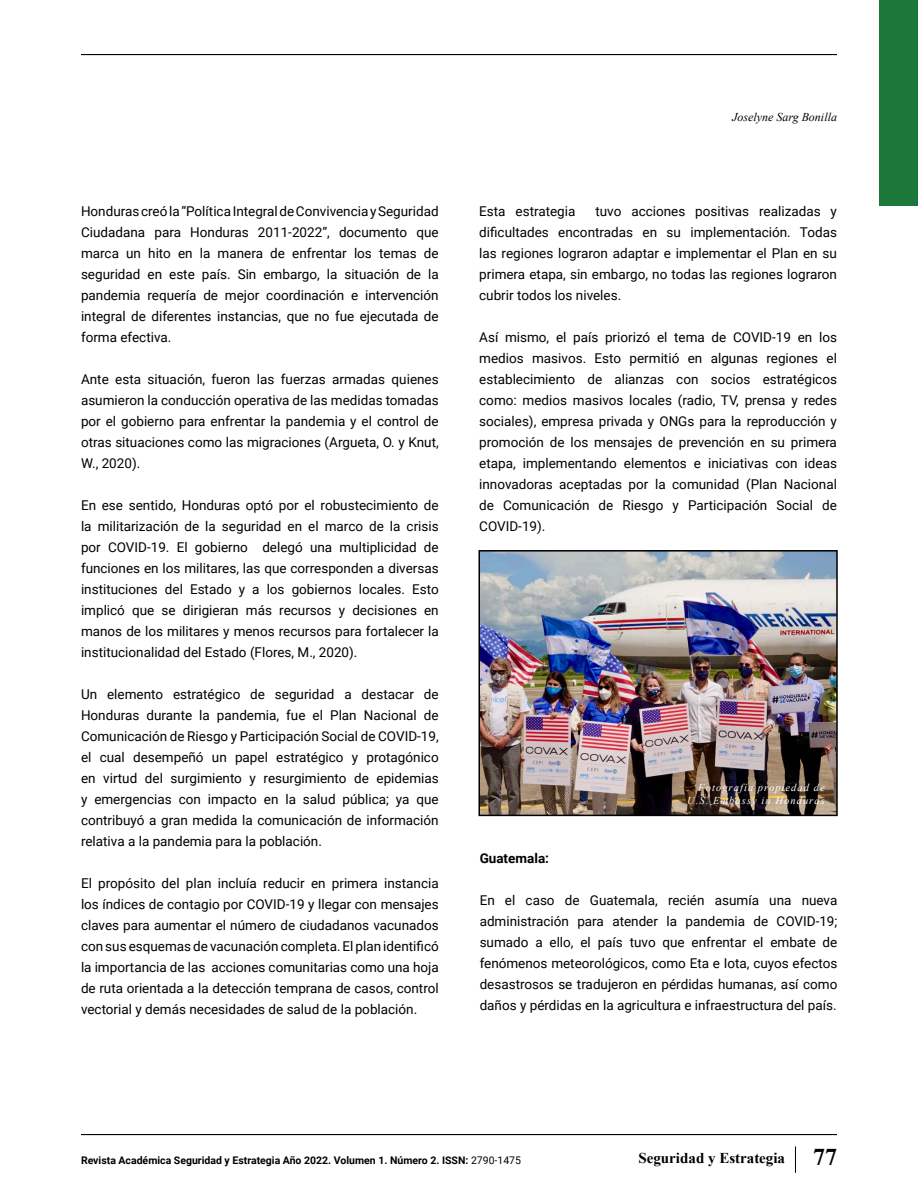
<style>
.page{position:relative;width:918px;height:1188px;background:#fff}
.page>*{position:absolute;margin:0;border:0;box-sizing:border-box;transform-origin:0 0}
.t1{font:700 15px "Times New Roman";color:#000}
.t2{font:13.5px/21px "Roboto";color:#000;text-align:justify}
.t3{font:700 13.5px "Roboto";color:#000}
.t4{font:italic 12px "Times New Roman";color:#000}
.t5{font:700 10.5px "Roboto";color:#000}
.t6{font:italic 10.5px "Times New Roman";letter-spacing:.1em;color:#fff}
.s1{font-weight:400}
.s2{font-size:24px}
</style>
<div class="page">
<hr style="left:81px;top:1134px;width:756px;height:1px;background:#000">
<hr style="left:81px;top:54px;width:756px;height:1px;background:#000">
<svg style="left:795px;top:1146px;width:1px;height:27px"></svg>
<div style="left:879px;top:0;width:39px;height:206px;background:#1b783a"></div>
<img style="left:481px;top:553px;width:354px;height:260px">
<div style="left:478px;top:550px;width:360px;height:266px;border:2px solid #000"></div>
<p class="t2" style="left:81px;top:200px;width:359px">Honduras creó la “Política Integral de Convivencia y Seguridad Ciudadana para Honduras 2011-2022”, documento que marca un hito en la manera de enfrentar los temas de seguridad en este país. Sin embargo, la situación de la pandemia requería de mejor coordinación e intervención integral de diferentes instancias, que no fue ejecutada de forma efectiva.</p>
<p class="t2" style="left:81px;top:368px;width:359px">Ante esta situación, fueron las fuerzas armadas quienes asumieron la conducción operativa de las medidas tomadas por el gobierno para enfrentar la pandemia y el control de otras situaciones como las migraciones (Argueta, O. y Knut, W., 2020).</p>
<p class="t2" style="left:81px;top:494px;width:359px">En ese sentido, Honduras optó por el robustecimiento de la militarización de la seguridad en el marco de la crisis por COVID-19. El gobierno delegó una multiplicidad de funciones en los militares, las que corresponden a diversas instituciones del Estado y a los gobiernos locales. Esto implicó que se dirigieran más recursos y decisiones en manos de los militares y menos recursos para fortalecer la institucionalidad del Estado (Flores, M., 2020).</p>
<p class="t2" style="left:81px;top:683px;width:359px">Un elemento estratégico de seguridad a destacar de Honduras durante la pandemia, fue el Plan Nacional de Comunicación de Riesgo y Participación Social de COVID-19, el cual desempeñó un papel estratégico y protagónico en virtud del surgimiento y resurgimiento de epidemias y emergencias con impacto en la salud pública; ya que contribuyó a gran medida la comunicación de información relativa a la pandemia para la población.</p>
<p class="t2" style="left:81px;top:872px;width:359px">El propósito del plan incluía reducir en primera instancia los índices de contagio por COVID-19 y llegar con mensajes claves para aumentar el número de ciudadanos vacunados con sus esquemas de vacunación completa. El plan identificó la importancia de las acciones comunitarias como una hoja de ruta orientada a la detección temprana de casos, control vectorial y demás necesidades de salud de la población.</p>
<p class="t4" style="left:732px;top:108px;width:106px">Joselyne Sarg Bonilla</p>
<p class="t2" style="left:479px;top:200px;width:359px;text-indent:116px">tuvo acciones positivas realizadas y dificultades encontradas en su implementación. Todas las regiones lograron adaptar e implementar el Plan en su primera etapa, sin embargo, no todas las regiones lograron cubrir todos los niveles.</p>
<p class="t2" style="left:479px;top:326px;width:359px">Así mismo, el país priorizó el tema de COVID-19 en los medios masivos. Esto permitió en algunas regiones el establecimiento de alianzas con socios estratégicos como: medios masivos locales (radio, TV, prensa y redes sociales), empresa privada y ONGs para la reproducción y promoción de los mensajes de prevención en su primera etapa, implementando elementos e iniciativas con ideas innovadoras aceptadas por la comunidad (Plan Nacional de Comunicación de Riesgo y Participación Social de COVID-19).</p>
<p class="t2" style="left:479px;top:200px;width:98px">Esta estrategia</p>
<p class="t6" style="left:698px;top:781px;width:128px">Fotografía propiedad de</p>
<p class="t6" style="left:687px;top:793px;width:139px">U.S. Embassy in Honduras</p>
<p class="t3" style="left:480px;top:849px;width:71px">Guatemala:</p>
<p class="t2" style="left:480px;top:890px;width:359px">En el caso de Guatemala, recién asumía una nueva administración para atender la pandemia de COVID-19; sumado a ello, el país tuvo que enfrentar el embate de fenómenos meteorológicos, como Eta e Iota, cuyos efectos desastrosos se tradujeron en pérdidas humanas, así como daños y pérdidas en la agricultura e infraestructura del país.</p>
<p class="t5" style="left:81px;top:1153px;width:442px">Revista Académica Seguridad y Estrategia Año 2022. Volumen 1. Número 2. ISSN: <span class="s1">2790-1475</span></p>
<p class="t1" style="left:638px;top:1147px;width:200px">Seguridad y Estrategia <span class="s2">77</span></p>
</div>
